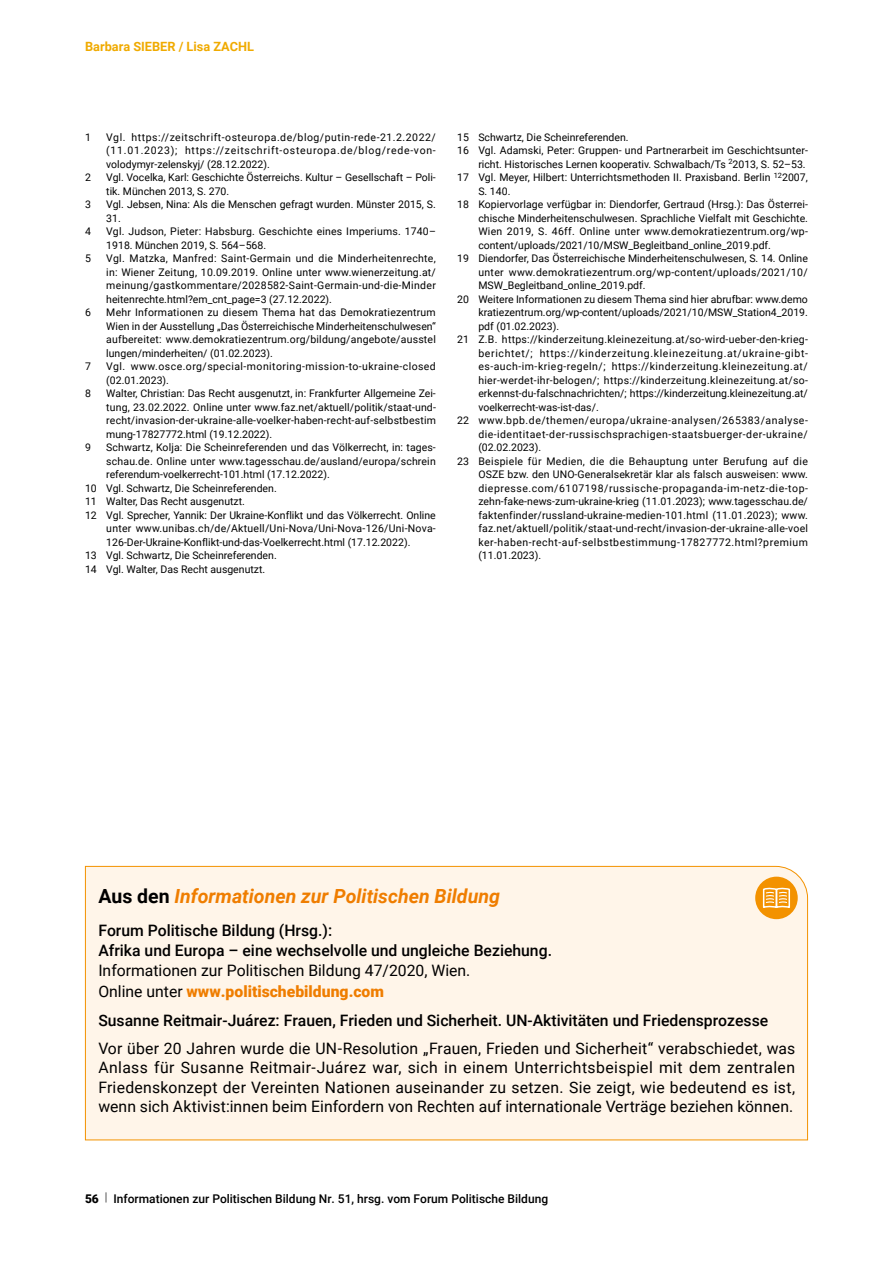
<style>
.page{position:relative;width:893px;height:1263px;background:#fff}
.page>*{position:absolute;margin:0;border:0;box-sizing:border-box;transform-origin:0 0}
.Webtipp_HL{font:italic 700 19.5px "Roboto";color:#ef7d00}
.copy_UB_Einzug{font:15.75px/19.5px "Roboto";letter-spacing:.005em;color:#000;text-align:justify}
.Schrift_in_Kasten_Gr{font:500 15.75px/20.2px "Roboto";color:#000}
.kopfzeile_autor{font:700 12.75px "Roboto";color:#f0aa00}
.t1{font:500 12px "Roboto";color:#000}
.fußnoten{font:10.5px/13.5px "Roboto";color:#000;text-align:justify}
.fußnoten-2{font:10.5px/13.5px "Roboto";letter-spacing:.02em;color:#000}
.fußnoten-3{font:10.5px/13.5px "Roboto";letter-spacing:.04em;color:#000}
.s1{font-style:normal;color:#000}
.s2{font-weight:400}
.s3{font-weight:900;color:#ef7d00}
.s4{font-weight:900}
.s5{font-weight:300}
</style>
<div class="page">
<div style="left:85px;top:866px;width:723px;height:275px;background:#fff5e9"></div>
<div style="left:755px;top:877px;width:43px;height:42px;background:#f39200;border-radius:50%"></div>
<svg style="left:762px;top:888px;width:29px;height:20px"></svg>
<p class="kopfzeile_autor" style="left:85px;top:37px;width:171px">Barbara SIEBER / Lisa ZACHL</p>
<p class="fußnoten" style="left:85px;top:130px;width:7px">1</p>
<p class="fußnoten" style="left:106px;top:130px;width:331px">Vgl. https://zeitschrift-osteuropa.de/blog/putin-rede-21.2.2022/ (11.01.2023); https://zeitschrift-osteuropa.de/blog/rede-von&shy;volodymyr-zelenskyj/ (28.12.2022).</p>
<p class="fußnoten" style="left:85px;top:170px;width:7px">2</p>
<p class="fußnoten" style="left:106px;top:170px;width:331px">Vgl. Vocelka, Karl: Geschichte Österreichs. Kultur – Gesellschaft – Poli&shy;tik. München 2013, S. 270.</p>
<p class="fußnoten" style="left:85px;top:197px;width:7px">3</p>
<p class="fußnoten" style="left:106px;top:197px;width:331px">Vgl. Jebsen, Nina: Als die Menschen gefragt wurden. Münster 2015, S.<br>31.</p>
<p class="fußnoten" style="left:85px;top:224px;width:7px">4</p>
<p class="fußnoten-2" style="left:106px;top:224px;width:331px">Vgl. Judson, Pieter: Habsburg. Geschichte eines Imperiums. 1740–<br>1918. München 2019, S. 564–568.</p>
<p class="fußnoten" style="left:85px;top:251px;width:7px">5</p>
<p class="fußnoten" style="left:106px;top:251px;width:331px">Vgl. Matzka, Manfred: Saint-Germain und die Minderheitenrechte, in: Wiener Zeitung, 10.09.2019. Online unter www.wienerzeitung.at/ meinung/gastkommentare/2028582-Saint-Germain-und-die-Minder heitenrechte.html?em_cnt_page=3 (27.12.2022).</p>
<p class="fußnoten" style="left:85px;top:305px;width:7px">6</p>
<p class="fußnoten" style="left:106px;top:305px;width:331px">Mehr Informationen zu diesem Thema hat das Demokratiezentrum Wien in der Ausstellung „Das Österreichische Minderheitenschulwesen“ aufbereitet: www.demokratiezentrum.org/bildung/angebote/ausstel lungen/minderheiten/ (01.02.2023).</p>
<p class="fußnoten" style="left:85px;top:359px;width:7px">7</p>
<p class="fußnoten-3" style="left:106px;top:359px;width:331px">Vgl. www.osce.org/special-monitoring-mission-to-ukraine-closed (02.01.2023).</p>
<p class="fußnoten" style="left:85px;top:386px;width:7px">8</p>
<p class="fußnoten" style="left:106px;top:386px;width:331px">Walter, Christian: Das Recht ausgenutzt, in: Frankfurter Allgemeine Zei&shy;tung, 23.02.2022. Online unter www.faz.net/aktuell/politik/staat-und&shy;recht/invasion-der-ukraine-alle-voelker-haben-recht-auf-selbstbestim mung-17827772.html (19.12.2022).</p>
<p class="fußnoten" style="left:85px;top:440px;width:7px">9</p>
<p class="fußnoten" style="left:106px;top:440px;width:331px">Schwartz, Kolja: Die Scheinreferenden und das Völkerrecht, in: tages&shy;schau.de. Online unter www.tagesschau.de/ausland/europa/schrein referendum-voelkerrecht-101.html (17.12.2022).</p>
<p class="fußnoten" style="left:85px;top:481px;width:193px">10 Vgl. Schwartz, Die Scheinreferenden.</p>
<p class="fußnoten" style="left:85px;top:494px;width:161px">11 Walter, Das Recht ausgenutzt.</p>
<p class="fußnoten" style="left:106px;top:508px;width:331px;text-indent:-21px">12 Vgl. Sprecher, Yannik: Der Ukraine-Konflikt und das Völkerrecht. Online unter www.unibas.ch/de/Aktuell/Uni-Nova/Uni-Nova-126/Uni-Nova-126-Der-Ukraine-Konflikt-und-das-Voelkerrecht.html (17.12.2022).</p>
<p class="fußnoten" style="left:85px;top:548px;width:193px">13 Vgl. Schwartz, Die Scheinreferenden.</p>
<p class="fußnoten" style="left:85px;top:562px;width:182px">14 Vgl. Walter, Das Recht ausgenutzt.</p>
<p class="fußnoten" style="left:457px;top:130px;width:173px">15 Schwartz, Die Scheinreferenden.</p>
<p class="fußnoten" style="left:457px;top:143px;width:352px;text-align:right">16 Vgl. Adamski, Peter: Gruppen- und Partnerarbeit im Geschichtsunter&shy;richt. Historisches Lernen kooperativ. Schwalbach/Ts <sup>2</sup>2013, S. 52–53.</p>
<p class="fußnoten" style="left:478px;top:170px;width:331px;text-indent:-21px">17 Vgl. Meyer, Hilbert: Unterrichtsmethoden II. Praxisband. Berlin <sup>12</sup>2007,<br>S. 140.</p>
<p class="fußnoten" style="left:478px;top:197px;width:331px;text-indent:-21px">18 Kopiervorlage verfügbar in: Diendorfer, Gertraud (Hrsg.): Das Österrei&shy;chische Minderheitenschulwesen. Sprachliche Vielfalt mit Geschichte.<br>Wien 2019, S. 46ff. Online unter www.demokratiezentrum.org/wp&shy;content/uploads/2021/10/MSW_Begleitband_online_2019.pdf.</p>
<p class="fußnoten" style="left:478px;top:251px;width:331px;text-indent:-21px">19 Diendorfer, Das Österreichische Minderheitenschulwesen, S. 14. Online unter www.demokratiezentrum.org/wp-content/uploads/2021/10/ MSW_Begleitband_online_2019.pdf.</p>
<p class="fußnoten" style="left:478px;top:292px;width:331px;text-indent:-21px">20 Weitere Informationen zu diesem Thema sind hier abrufbar: www.demo kratiezentrum.org/wp-content/uploads/2021/10/MSW_Station4_2019. pdf (01.02.2023).</p>
<p class="fußnoten" style="left:478px;top:332px;width:331px;text-indent:-21px">21 Z.B. https://kinderzeitung.kleinezeitung.at/so-wird-ueber-den-krieg&shy;berichtet/; https://kinderzeitung.kleinezeitung.at/ukraine-gibt&shy;es-auch-im-krieg-regeln/; https://kinderzeitung.kleinezeitung.at/ hier-werdet-ihr-belogen/; https://kinderzeitung.kleinezeitung.at/so&shy;erkennst-du-falschnachrichten/; https://kinderzeitung.kleinezeitung.at/ voelkerrecht-was-ist-das/.</p>
<p class="fußnoten" style="left:478px;top:413px;width:331px;text-indent:-21px">22 www.bpb.de/themen/europa/ukraine-analysen/265383/analyse&shy;die-identitaet-der-russischsprachigen-staatsbuerger-der-ukraine/ (02.02.2023).</p>
<p class="fußnoten" style="left:478px;top:454px;width:331px;text-indent:-21px">23 Beispiele für Medien, die die Behauptung unter Berufung auf die OSZE bzw. den UNO-Generalsekretär klar als falsch ausweisen: www. diepresse.com/6107198/russische-propaganda-im-netz-die-top&shy;zehn-fake-news-zum-ukraine-krieg (11.01.2023); www.tagesschau.de/ faktenfinder/russland-ukraine-medien-101.html (11.01.2023); www. faz.net/aktuell/politik/staat-und-recht/invasion-der-ukraine-alle-voel ker-haben-recht-auf-selbstbestimmung-17827772.html?premium (11.01.2023).</p>
<p class="Webtipp_HL" style="left:98px;top:882px;width:403px"><span class="s1">Aus den</span> Informationen zur Politischen Bildung</p>
<p class="Schrift_in_Kasten_Gr" style="left:98px;top:920px;width:455px">Forum Politische Bildung (Hrsg.):<br>Afrika und Europa – eine wechselvolle und ungleiche Beziehung.<br><span class="s2">Informationen zur Politischen Bildung 47/2020, Wien.<br>Online unter</span> <span class="s3">www.politischebildung.com</span></p>
<p class="Schrift_in_Kasten_Gr" style="left:98px;top:1009px;width:671px">Susanne Reitmair-Juárez: Frauen, Frieden und Sicherheit. UN-Aktivitäten und Friedensprozesse</p>
<p class="copy_UB_Einzug" style="left:98px;top:1037px;width:698px">Vor über 20 Jahren wurde die UN-Resolution „Frauen, Frieden und Sicherheit“ verabschiedet, was Anlass für Susanne Reitmair-Juárez war, sich in einem Unterrichtsbeispiel mit dem zentralen Friedenskonzept der Vereinten Nationen auseinander zu setzen. Sie zeigt, wie bedeutend es ist, wenn sich Aktivist:innen beim Einfordern von Rechten auf internationale Verträge beziehen können.</p>
<p class="t1" style="left:85px;top:1190px;width:465px"><span class="s4">56</span> <span class="s5">|</span> Informationen zur Politischen Bildung Nr. 51, hrsg. vom Forum Politische Bildung</p>
</div>
